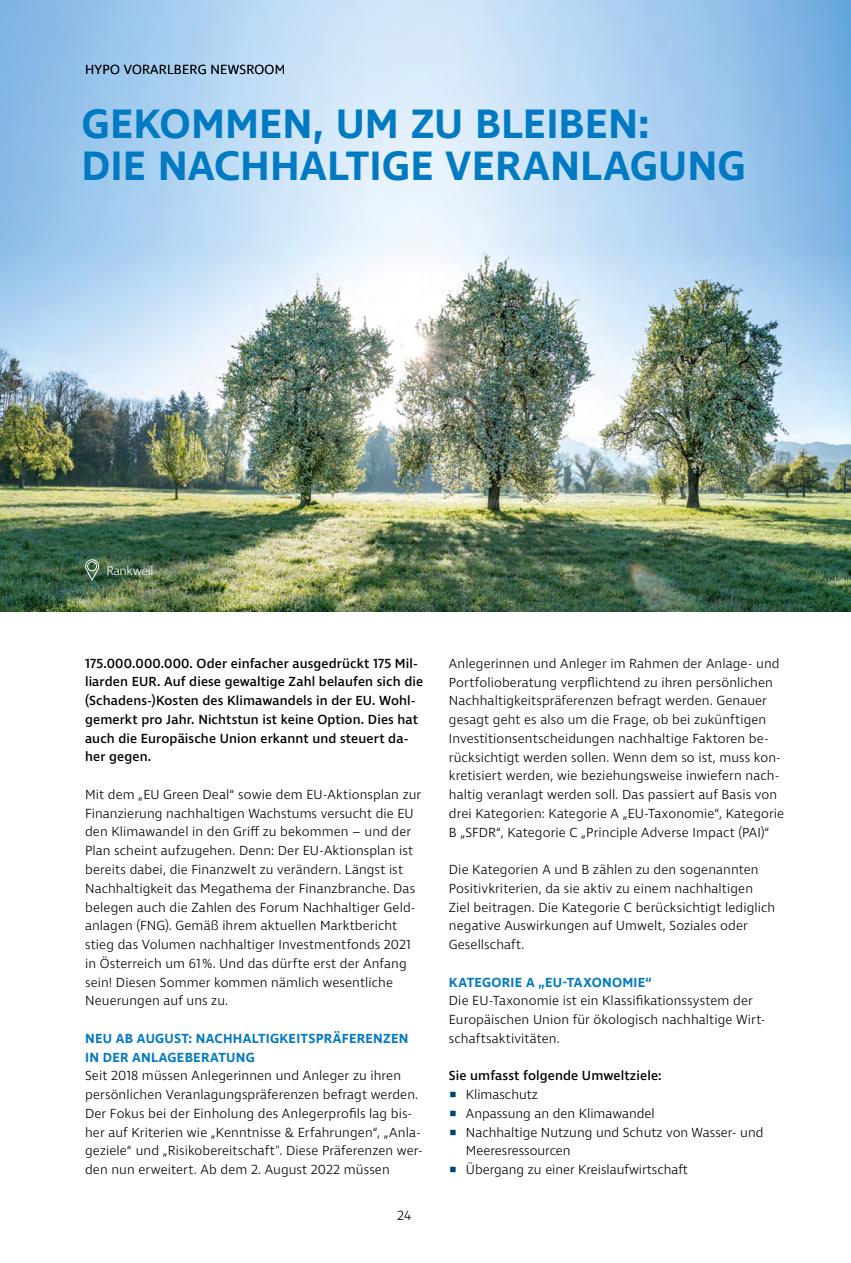
<style>
.page{position:relative;width:851px;height:1263px;background:#fff}
.page>*{position:absolute;margin:0;border:0;box-sizing:border-box;transform-origin:0 0}
.t1{font:600 42px/42px "Ingra";letter-spacing:.005em;color:#007ac3}
.t2{font:300 13.5px/18.8px "Ingra";letter-spacing:.01em;color:#000}
.t3{font:500 13.5px/18.8px "Ingra";letter-spacing:.01em;color:#000}
.t4{font:600 13.5px/18.8px "Ingra";letter-spacing:.02em;color:#007ac3}
.t5{font:300 12.75px "Ingra";letter-spacing:-.03em;color:#fff}
.s1{color:#00436d}
</style>
<div class="page">
<img style="left:0;top:0;width:850px;height:611px">
<svg style="left:85px;top:559px;width:14px;height:22px"></svg>
<p class="t2" style="left:85px;top:61px;width:202px">HYPO VORARLBERG NEWSROOM</p>
<h1 class="t1" style="left:81px;top:105px;width:665px">GEKOMMEN, UM ZU BLEIBEN:<br>DIE NACHHALTIGE VERANLAGUNG</h1>
<p class="t5" style="left:106px;top:563px;width:49px">Rankweil</p>
<p class="t3" style="left:85px;top:654px;width:339px">175.000.000.000. Oder einfacher ausgedrückt 175 Mil&shy;liarden EUR. Auf diese gewaltige Zahl belaufen sich die (Schadens-)Kosten des Klimawandels in der EU. Wohl&shy;gemerkt pro Jahr. Nichtstun ist keine Option. Dies hat auch die Europäische Union erkannt und steuert da&shy;her gegen.</p>
<p class="t2" style="left:85px;top:786px;width:337px">Mit dem „EU Green Deal“ sowie dem EU-Aktionsplan zur Finanzierung nachhaltigen Wachstums versucht die EU den Klimawandel in den Griff zu bekommen – und der Plan scheint aufzugehen. Denn: Der EU-Aktionsplan ist bereits dabei, die Finanzwelt zu verändern. Längst ist Nachhaltigkeit das Megathema der Finanzbranche. Das belegen auch die Zahlen des Forum Nachhaltiger Geld&shy;anlagen (FNG). Gemäß ihrem aktuellen Marktbericht stieg das Volumen nachhaltiger Investmentfonds 2021 in Österreich um 61%. Und das dürfte erst der Anfang sein! Diesen Sommer kommen nämlich wesentliche Neuerungen auf uns zu.</p>
<p class="t4" style="left:85px;top:1029px;width:325px">NEU AB AUGUST: NACHHALTIGKEITSPRÄFERENZEN<br>IN DER ANLAGEBERATUNG</p>
<p class="t2" style="left:85px;top:1067px;width:339px">Seit 2018 müssen Anlegerinnen und Anleger zu ihren persönlichen Veranlagungspräferenzen befragt werden.<br>Der Fokus bei der Einholung des Anlegerprofils lag bis&shy;her auf Kriterien wie „Kenntnisse &amp; Erfahrungen“, „Anla&shy;geziele“ und „Risikobereitschaft". Diese Präferenzen wer&shy;den nun erweitert. Ab dem 2. August 2022 müssen</p>
<p class="t2" style="left:397px;top:1207px;width:16px">24</p>
<p class="t2" style="left:449px;top:654px;width:337px">Anlegerinnen und Anleger im Rahmen der Anlage- und Portfolioberatung verpflichtend zu ihren persönlichen Nachhaltigkeitspräferenzen befragt werden. Genauer gesagt geht es also um die Frage, ob bei zukünftigen Investitionsentscheidungen nachhaltige Faktoren be&shy;rücksichtigt werden sollen. Wenn dem so ist, muss kon&shy;kretisiert werden, wie beziehungsweise inwiefern nach&shy;haltig veranlagt werden soll. Das passiert auf Basis von drei Kategorien: Kategorie A „EU-Taxonomie“, Kategorie B „SFDR“, Kategorie C „Principle Adverse Impact (PAI)“</p>
<p class="t2" style="left:449px;top:861px;width:328px">Die Kategorien A und B zählen zu den sogenannten Positivkriterien, da sie aktiv zu einem nachhaltigen Ziel beitragen. Die Kategorie C berücksichtigt lediglich negative Auswirkungen auf Umwelt, Soziales oder Gesellschaft.</p>
<p class="t4" style="left:449px;top:973px;width:204px">KATEGORIE A „EU-TAXONOMIE“</p>
<p class="t2" style="left:449px;top:992px;width:318px">Die EU-Taxonomie ist ein Klassifikationssystem der<br>Europäischen Union für ökologisch nachhaltige Wirt&shy;schaftsaktivitäten.</p>
<p class="t3" style="left:449px;top:1067px;width:214px">Sie umfasst folgende Umweltziele:</p>
<p class="t2" style="left:449px;top:1086px;width:90px"><span class="s1">▪</span> Klimaschutz</p>
<p class="t2" style="left:449px;top:1104px;width:207px"><span class="s1">▪</span> Anpassung an den Klimawandel</p>
<p class="t2" style="left:466px;top:1123px;width:299px;text-indent:-17px"><span class="s1">▪</span> Nachhaltige Nutzung und Schutz von Wasser- und<br>Meeresressourcen</p>
<p class="t2" style="left:449px;top:1161px;width:240px"><span class="s1">▪</span> Übergang zu einer Kreislaufwirtschaft</p>
</div>
